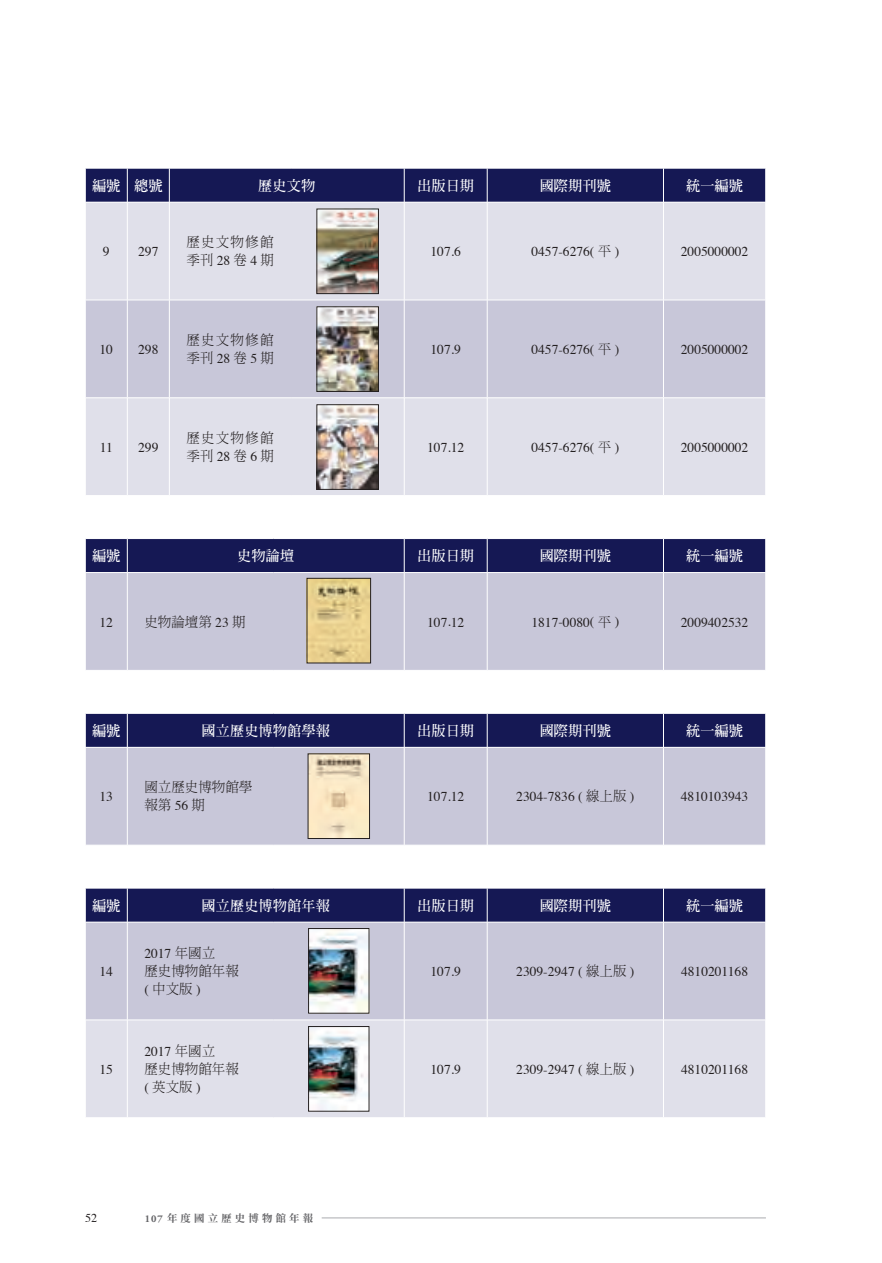
<style>
.page{position:relative;width:882px;height:1263px;background:#fff}
.page>*{position:absolute;margin:0;border:0;box-sizing:border-box;transform-origin:0 0}
.t1{font:700 14.25px "AR Ming B5";color:#fff}
.t2{font:13.5px "Times";color:#231f20}
.t3{font:300 13.5px/18px "AR Ming B5";color:#231f20}
.t4{font:300 13.5px/18px "AR Ming B5";letter-spacing:.09em;color:#231f20}
.t5{font:12px "Times";color:#231f20}
.t6{font:700 10.35px "Source Han Serif TC";letter-spacing:.31em;color:#636366}
.s1{font-family:"Times";font-weight:400}
.s2{font-family:"AR Ming B5";font-weight:300}
.s3{font-family:"Adobe Garamond Pro"}
</style>
<div class="page">
<hr style="left:321px;top:1217px;width:444px;height:1px;background:#aaabaf">
<div style="left:86px;top:169px;width:679px;height:33px;background:#151854"></div>
<div style="left:86px;top:203px;width:679px;height:292px;background:#e0e0ea"></div>
<div style="left:86px;top:301px;width:679px;height:96px;background:#c8c7d9"></div>
<hr style="left:127px;top:168px;width:1px;height:34px;background:#fff">
<hr style="left:169px;top:168px;width:1px;height:34px;background:#fff">
<hr style="left:404px;top:168px;width:1px;height:34px;background:#fff">
<hr style="left:487px;top:168px;width:1px;height:34px;background:#fff">
<hr style="left:663px;top:168px;width:1px;height:34px;background:#fff">
<hr style="left:127px;top:202px;width:1px;height:98px;background:#fff">
<hr style="left:169px;top:202px;width:1px;height:98px;background:#fff">
<hr style="left:404px;top:202px;width:1px;height:98px;background:#fff">
<hr style="left:487px;top:202px;width:1px;height:98px;background:#fff">
<hr style="left:663px;top:202px;width:1px;height:98px;background:#fff">
<hr style="left:85px;top:300px;width:42px;height:1px;background:#fff">
<hr style="left:127px;top:300px;width:42px;height:1px;background:#fff">
<hr style="left:127px;top:300px;width:1px;height:98px;background:#fff">
<hr style="left:169px;top:300px;width:122px;height:1px;background:#fff">
<hr style="left:169px;top:300px;width:1px;height:98px;background:#fff">
<hr style="left:291px;top:300px;width:113px;height:1px;background:#fff">
<hr style="left:404px;top:300px;width:83px;height:1px;background:#fff">
<hr style="left:404px;top:300px;width:1px;height:98px;background:#fff">
<hr style="left:487px;top:300px;width:176px;height:1px;background:#fff">
<hr style="left:487px;top:300px;width:1px;height:98px;background:#fff">
<hr style="left:663px;top:300px;width:102px;height:1px;background:#fff">
<hr style="left:663px;top:300px;width:1px;height:98px;background:#fff">
<hr style="left:85px;top:397px;width:42px;height:1px;background:#fff">
<hr style="left:127px;top:397px;width:42px;height:1px;background:#fff">
<hr style="left:127px;top:398px;width:1px;height:97px;background:#fff">
<hr style="left:169px;top:397px;width:122px;height:1px;background:#fff">
<hr style="left:169px;top:398px;width:1px;height:97px;background:#fff">
<hr style="left:291px;top:397px;width:113px;height:1px;background:#fff">
<hr style="left:404px;top:397px;width:83px;height:1px;background:#fff">
<hr style="left:404px;top:398px;width:1px;height:97px;background:#fff">
<hr style="left:487px;top:397px;width:176px;height:1px;background:#fff">
<hr style="left:487px;top:398px;width:1px;height:97px;background:#fff">
<hr style="left:663px;top:397px;width:102px;height:1px;background:#fff">
<hr style="left:663px;top:398px;width:1px;height:97px;background:#fff">
<img style="left:318px;top:211px;width:58px;height:81px">
<div style="left:316px;top:209px;width:62px;height:85px;border:1px solid #231f20"></div>
<img style="left:318px;top:309px;width:58px;height:81px">
<div style="left:316px;top:307px;width:62px;height:85px;border:1px solid #231f20"></div>
<img style="left:318px;top:406px;width:58px;height:82px">
<div style="left:316px;top:404px;width:62px;height:86px;border:1px solid #231f20"></div>
<div style="left:86px;top:539px;width:679px;height:33px;background:#151854"></div>
<div style="left:86px;top:573px;width:679px;height:97px;background:#c8c7d9"></div>
<hr style="left:127px;top:539px;width:1px;height:33px;background:#fff">
<hr style="left:404px;top:539px;width:1px;height:33px;background:#fff">
<hr style="left:487px;top:539px;width:1px;height:33px;background:#fff">
<hr style="left:663px;top:539px;width:1px;height:33px;background:#fff">
<hr style="left:127px;top:573px;width:1px;height:97px;background:#fff">
<hr style="left:404px;top:573px;width:1px;height:97px;background:#fff">
<hr style="left:487px;top:573px;width:1px;height:97px;background:#fff">
<hr style="left:663px;top:573px;width:1px;height:97px;background:#fff">
<img style="left:309px;top:580px;width:60px;height:81px">
<div style="left:307px;top:578px;width:64px;height:85px;border:1px solid #231f20"></div>
<div style="left:86px;top:714px;width:679px;height:33px;background:#151854"></div>
<div style="left:86px;top:748px;width:679px;height:97px;background:#c8c7d9"></div>
<hr style="left:127px;top:713px;width:1px;height:34px;background:#fff">
<hr style="left:404px;top:713px;width:1px;height:34px;background:#fff">
<hr style="left:487px;top:713px;width:1px;height:34px;background:#fff">
<hr style="left:663px;top:713px;width:1px;height:34px;background:#fff">
<hr style="left:127px;top:747px;width:1px;height:98px;background:#fff">
<hr style="left:404px;top:747px;width:1px;height:98px;background:#fff">
<hr style="left:487px;top:747px;width:1px;height:98px;background:#fff">
<hr style="left:663px;top:747px;width:1px;height:98px;background:#fff">
<img style="left:310px;top:756px;width:57px;height:81px">
<div style="left:86px;top:889px;width:679px;height:33px;background:#151854"></div>
<div style="left:86px;top:923px;width:679px;height:97px;background:#c8c7d9"></div>
<div style="left:86px;top:1021px;width:679px;height:96px;background:#e0e0ea"></div>
<hr style="left:127px;top:888px;width:1px;height:34px;background:#fff">
<hr style="left:404px;top:888px;width:1px;height:34px;background:#fff">
<hr style="left:487px;top:888px;width:1px;height:34px;background:#fff">
<hr style="left:663px;top:888px;width:1px;height:34px;background:#fff">
<hr style="left:127px;top:922px;width:1px;height:98px;background:#fff">
<hr style="left:404px;top:922px;width:1px;height:98px;background:#fff">
<hr style="left:487px;top:922px;width:1px;height:98px;background:#fff">
<hr style="left:663px;top:922px;width:1px;height:98px;background:#fff">
<hr style="left:127px;top:1020px;width:1px;height:97px;background:#fff">
<hr style="left:404px;top:1020px;width:1px;height:97px;background:#fff">
<hr style="left:487px;top:1020px;width:1px;height:97px;background:#fff">
<hr style="left:663px;top:1020px;width:1px;height:97px;background:#fff">
<img style="left:310px;top:930px;width:57px;height:81px">
<div style="left:308px;top:928px;width:61px;height:85px;border:1px solid #231f20"></div>
<img style="left:310px;top:1028px;width:57px;height:81px">
<div style="left:308px;top:1026px;width:61px;height:85px;border:1px solid #231f20"></div>
<p class="t1" style="left:92px;top:178px;width:72px">編號 總號</p>
<p class="t1" style="left:258px;top:178px;width:58px">歷史文物</p>
<p class="t1" style="left:417px;top:178px;width:58px">出版日期</p>
<p class="t1" style="left:539px;top:178px;width:73px">國際期刊號</p>
<p class="t1" style="left:686px;top:178px;width:58px">統一編號</p>
<p class="t2" style="left:103px;top:239px;width:8px">9</p>
<p class="t2" style="left:138px;top:239px;width:22px">297</p>
<p class="t4" style="left:186px;top:233px;width:89px">歷史文物修館季刊<span class="s1">28</span>卷<span class="s1">4</span>期</p>
<p class="t2" style="left:430px;top:239px;width:32px">107.6</p>
<p class="t2" style="left:531px;top:239px;width:89px">0457-6276( <span class="s2">平</span> )</p>
<p class="t2" style="left:680px;top:239px;width:69px">2005000002</p>
<p class="t2" style="left:99px;top:337px;width:15px">10</p>
<p class="t2" style="left:138px;top:337px;width:22px">298</p>
<p class="t4" style="left:186px;top:331px;width:89px">歷史文物修館季刊<span class="s1">28</span>卷<span class="s1">5</span>期</p>
<p class="t2" style="left:430px;top:337px;width:32px">107.9</p>
<p class="t2" style="left:531px;top:337px;width:89px">0457-6276( <span class="s2">平</span> )</p>
<p class="t2" style="left:680px;top:337px;width:69px">2005000002</p>
<p class="t2" style="left:100px;top:435px;width:15px">11</p>
<p class="t2" style="left:138px;top:435px;width:22px">299</p>
<p class="t4" style="left:186px;top:429px;width:89px">歷史文物修館季刊<span class="s1">28</span>卷<span class="s1">6</span>期</p>
<p class="t2" style="left:427px;top:435px;width:39px">107.12</p>
<p class="t2" style="left:531px;top:435px;width:89px">0457-6276( <span class="s2">平</span> )</p>
<p class="t2" style="left:680px;top:435px;width:69px">2005000002</p>
<p class="t1" style="left:92px;top:548px;width:30px">編號</p>
<p class="t1" style="left:237px;top:548px;width:58px">史物論壇</p>
<p class="t1" style="left:417px;top:548px;width:58px">出版日期</p>
<p class="t1" style="left:539px;top:548px;width:73px">國際期刊號</p>
<p class="t1" style="left:686px;top:548px;width:58px">統一編號</p>
<p class="t2" style="left:99px;top:609px;width:15px">12</p>
<p class="t3" style="left:144px;top:612px;width:103px">史物論壇第 <span class="s1">23</span> 期</p>
<p class="t2" style="left:427px;top:609px;width:39px">107.12</p>
<p class="t2" style="left:531px;top:609px;width:89px">1817-0080( <span class="s2">平</span> )</p>
<p class="t2" style="left:680px;top:609px;width:69px">2009402532</p>
<p class="t1" style="left:92px;top:723px;width:30px">編號</p>
<p class="t1" style="left:201px;top:723px;width:130px">國立歷史博物館學報</p>
<p class="t1" style="left:417px;top:723px;width:58px">出版日期</p>
<p class="t1" style="left:539px;top:723px;width:73px">國際期刊號</p>
<p class="t1" style="left:686px;top:723px;width:58px">統一編號</p>
<p class="t2" style="left:99px;top:784px;width:15px">13</p>
<p class="t3" style="left:144px;top:778px;width:109px">國立歷史博物館學報第 <span class="s1">56</span> 期</p>
<p class="t2" style="left:427px;top:784px;width:39px">107.12</p>
<p class="t2" style="left:516px;top:784px;width:120px">2304-7836 ( <span class="s2">線上版</span> )</p>
<p class="t2" style="left:680px;top:784px;width:69px">4810103943</p>
<p class="t1" style="left:92px;top:898px;width:30px">編號</p>
<p class="t1" style="left:201px;top:898px;width:130px">國立歷史博物館年報</p>
<p class="t1" style="left:417px;top:898px;width:58px">出版日期</p>
<p class="t1" style="left:539px;top:898px;width:73px">國際期刊號</p>
<p class="t1" style="left:686px;top:898px;width:58px">統一編號</p>
<p class="t2" style="left:99px;top:959px;width:15px">14</p>
<p class="t2" style="left:99px;top:1057px;width:15px">15</p>
<p class="t2" style="left:144px;top:941px;width:72px">2017 <span class="s2">年國立</span></p>
<p class="t3" style="left:144px;top:962px;width:96px">歷史博物館年報<span class="s1">(</span> 中文版 <span class="s1">)</span></p>
<p class="t2" style="left:430px;top:959px;width:32px">107.9</p>
<p class="t2" style="left:516px;top:959px;width:120px">2309-2947 ( <span class="s2">線上版</span> )</p>
<p class="t2" style="left:681px;top:959px;width:69px">4810201168</p>
<p class="t2" style="left:144px;top:1039px;width:72px">2017 <span class="s2">年國立</span></p>
<p class="t3" style="left:144px;top:1060px;width:96px">歷史博物館年報<span class="s1">(</span> 英文版 <span class="s1">)</span></p>
<p class="t2" style="left:430px;top:1057px;width:32px">107.9</p>
<p class="t2" style="left:516px;top:1057px;width:120px">2309-2947 ( <span class="s2">線上版</span> )</p>
<p class="t2" style="left:681px;top:1057px;width:69px">4810201168</p>
<p class="t5" style="left:85px;top:1206px;width:13px">52</p>
<p class="t6" style="left:145px;top:1212px;width:170px"><span class="s3">107</span>年度國立歷史博物館年報</p>
</div>
